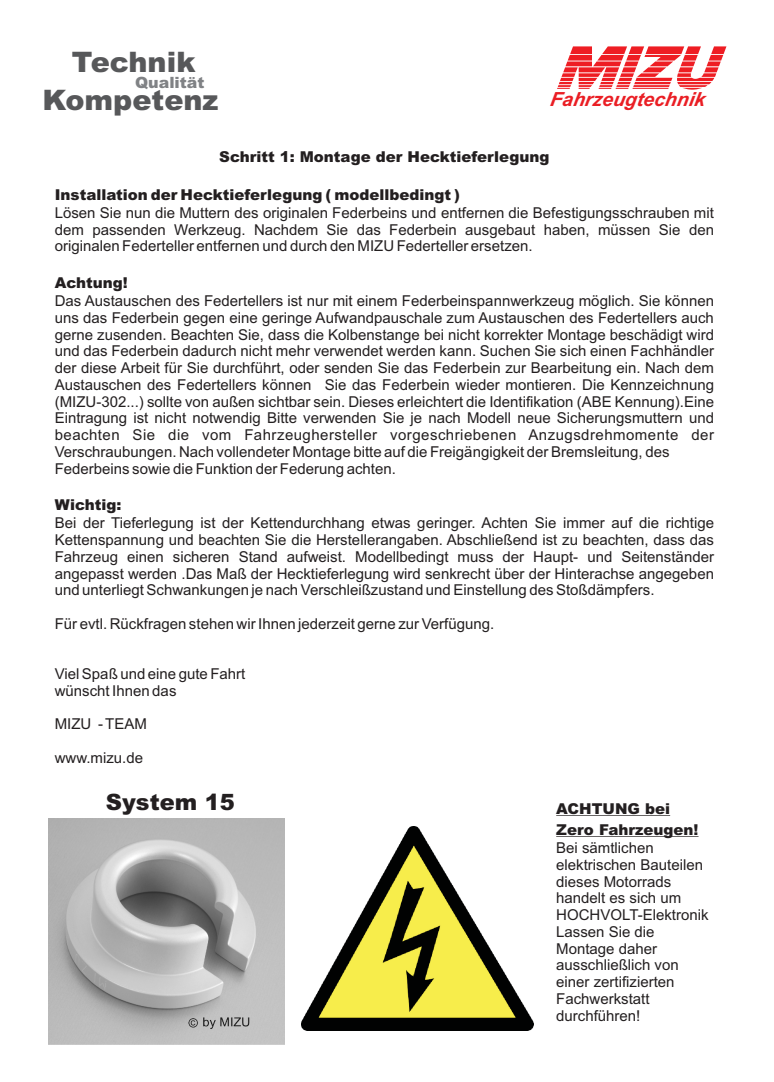
<style>
.page{position:relative;width:774px;height:1082px;background:#fff}
.page>*{position:absolute;margin:0;border:0;box-sizing:border-box;transform-origin:0 0}
.t1{font:900 28.25px "Arial";color:#57585a}
.t2{font:900 22.5px "Arial";color:#231f20}
.t3{font:italic 700 19.5px "Arial";color:#ea1e24}
.t4{font:900 15.5px "Arial";color:#808285}
.t5{font:15px/16.8px "Arial";color:#231f20}
.t6{font:900 15px/21.1px "Arial";color:#231f20}
</style>
<div class="page">
<img style="left:49px;top:819px;width:235px;height:225px">
<svg style="left:557px;top:46px;width:169px;height:44px"></svg>
<img style="left:302px;top:826px;width:231px;height:205px">
<hr style="left:556px;top:815px;width:114px;height:1px;background:#231f20">
<hr style="left:556px;top:836px;width:142px;height:1px;background:#231f20">
<h1 class="t1" style="left:72px;top:52px;width:125px">Technik</h1>
<p class="t4" style="left:135px;top:77px;width:71px">Qualität</p>
<h1 class="t1" style="left:43px;top:90px;width:177px">Kompetenz</h1>
<p class="t3" style="left:549px;top:92px;width:156px">Fahrzeugtechnik</p>
<p class="t6" style="left:219px;top:147px;width:332px">Schritt 1: Montage der Hecktieferlegung</p>
<p class="t6" style="left:55px;top:185px;width:407px">Installation der Hecktieferlegung ( modellbedingt )</p>
<p class="t5" style="left:55px;top:206px;width:661px;text-align:justify">Lösen Sie nun die Muttern des originalen Federbeins und entfernen die Befestigungsschrauben mit dem passenden Werkzeug. Nachdem Sie das Federbein ausgebaut haben, müssen Sie den originalen Federteller entfernen und durch den MIZU Federteller ersetzen.</p>
<p class="t6" style="left:55px;top:273px;width:75px">Achtung!</p>
<p class="t5" style="left:55px;top:294px;width:661px">Das Austauschen des Federtellers ist nur mit einem Federbeinspannwerkzeug möglich. Sie können uns das Federbein gegen eine geringe Aufwandpauschale zum Austauschen des Federtellers auch gerne zusenden. Beachten Sie, dass die Kolbenstange bei nicht korrekter Montage beschädigt wird und das Federbein dadurch nicht mehr verwendet werden kann. Suchen Sie sich einen Fachhändler der diese Arbeit für Sie durchführt, oder senden Sie das Federbein zur Bearbeitung ein. Nach dem Austauschen des Federtellers können Sie das Federbein wieder montieren. Die Kennzeichnung (MIZU-302...) sollte von außen sichtbar sein. Dieses erleichtert die Identifikation (ABE Kennung).Eine Eintragung ist nicht notwendig Bitte verwenden Sie je nach Modell neue Sicherungsmuttern und beachten Sie die vom Fahrzeughersteller vorgeschriebenen Anzugsdrehmomente der Verschraubungen. Nach vollendeter Montage bitte auf die Freigängigkeit der Bremsleitung, des Federbeins sowie die Funktion der Federung achten.</p>
<p class="t6" style="left:55px;top:496px;width:68px">Wichtig:</p>
<p class="t5" style="left:55px;top:516px;width:661px;text-align:justify">Bei der Tieferlegung ist der Kettendurchhang etwas geringer. Achten Sie immer auf die richtige Kettenspannung und beachten Sie die Herstellerangaben. Abschließend ist zu beachten, dass das Fahrzeug einen sicheren Stand aufweist. Modellbedingt muss der Haupt- und Seitenständer angepasst werden .Das Maß der Hecktieferlegung wird senkrecht über der Hinterachse angegeben und unterliegt Schwankungen je nach Verschleißzustand und Einstellung des Stoßdämpfers.</p>
<p class="t5" style="left:55px;top:617px;width:441px">Für evtl. Rückfragen stehen wir Ihnen jederzeit gerne zur Verfügung.</p>
<p class="t5" style="left:55px;top:667px;width:192px">Viel Spaß und eine gute Fahrt wünscht Ihnen das</p>
<p class="t5" style="left:55px;top:717px;width:94px">MIZU - TEAM</p>
<p class="t5" style="left:55px;top:751px;width:90px">www.mizu.de</p>
<h2 class="t2" style="left:106px;top:794px;width:130px">System 15</h2>
<p class="t6" style="left:556px;top:799px;width:144px">ACHTUNG bei<br>Zero Fahrzeugen!</p>
<p class="t5" style="left:556px;top:841px;width:154px">Bei sämtlichen elektrischen Bauteilen dieses Motorrads handelt es sich um<br>HOCHVOLT-Elektronik<br>Lassen Sie die<br>Montage daher ausschließlich von einer zertifizierten<br>Fachwerkstatt durchführen!</p>
</div>
